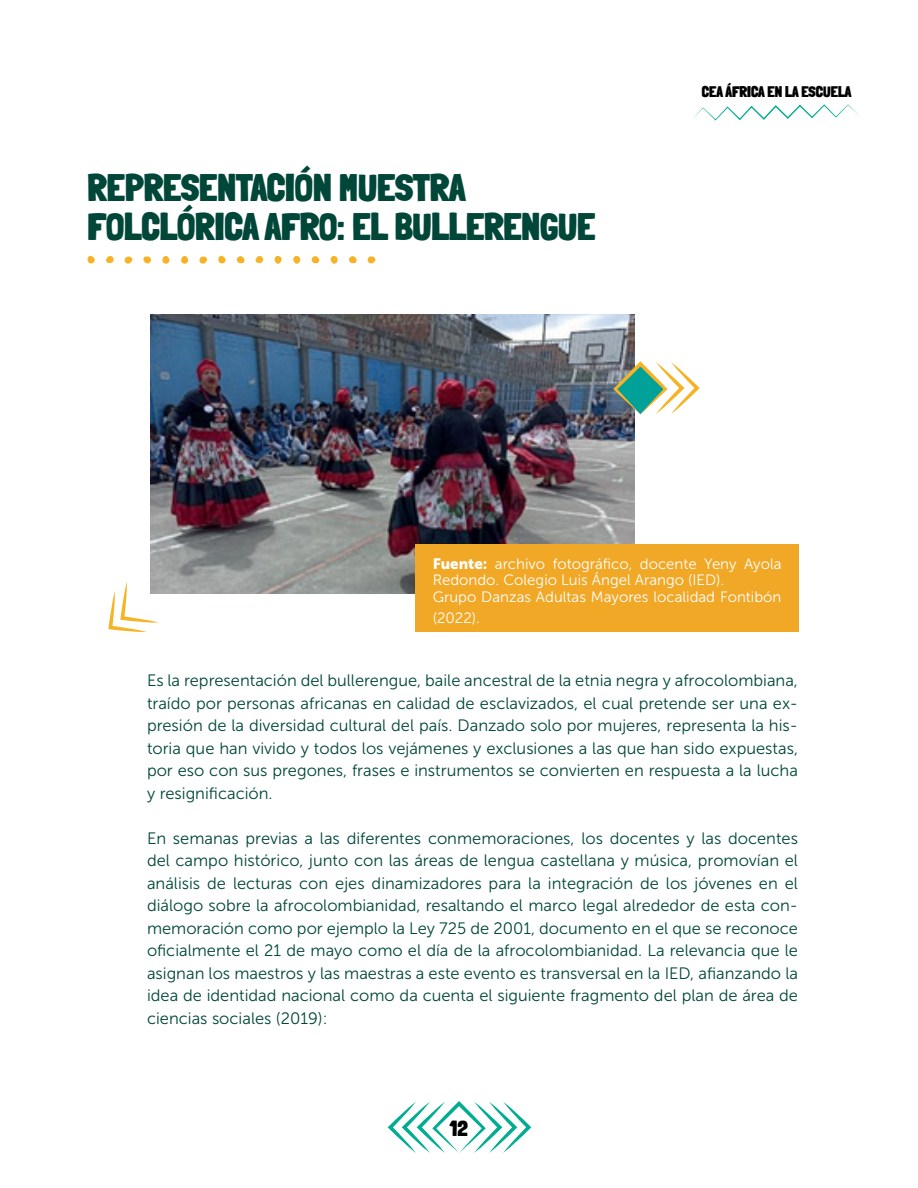
<style>
.page{position:relative;width:918px;height:1188px;background:#fff}
.page>*{position:absolute;margin:0;border:0;box-sizing:border-box;transform-origin:0 0}
.t1{font:900 37.5px "Londrina Solid";color:#004739}
.t2{font:900 21px "Londrina Solid";color:#000}
.t3{font:16.5px/22.5px "Museo Sans 300";color:#004739;text-align:justify}
.t4{font:15px/16.5px "Museo Sans 300";color:#fff}
.t5{font:900 15px "Londrina Solid";color:#000}
.s1{font-family:"Museo Sans 900"}
</style>
<div class="page">
<svg style="left:388px;top:1101px;width:143px;height:52px"></svg>
<svg style="left:692px;top:104px;width:167px;height:17px"></svg>
<img style="left:151px;top:315px;width:483px;height:279px">
<svg style="left:367px;top:256px;width:9px;height:8px"></svg>
<svg style="left:274px;top:256px;width:8px;height:8px"></svg>
<svg style="left:255px;top:256px;width:8px;height:7px"></svg>
<svg style="left:106px;top:256px;width:8px;height:7px"></svg>
<svg style="left:312px;top:256px;width:7px;height:7px"></svg>
<svg style="left:237px;top:256px;width:8px;height:7px"></svg>
<svg style="left:349px;top:256px;width:8px;height:7px"></svg>
<svg style="left:293px;top:256px;width:8px;height:8px"></svg>
<svg style="left:330px;top:256px;width:8px;height:8px"></svg>
<svg style="left:181px;top:256px;width:7px;height:8px"></svg>
<svg style="left:199px;top:256px;width:8px;height:8px"></svg>
<svg style="left:124px;top:256px;width:9px;height:8px"></svg>
<svg style="left:143px;top:256px;width:8px;height:8px"></svg>
<svg style="left:162px;top:256px;width:8px;height:8px"></svg>
<svg style="left:88px;top:256px;width:7px;height:8px"></svg>
<svg style="left:218px;top:256px;width:8px;height:8px"></svg>
<svg style="left:108px;top:581px;width:51px;height:51px"></svg>
<svg style="left:613px;top:361px;width:87px;height:53px"></svg>
<div style="left:415px;top:545px;width:384px;height:87px;background:#f0a826"></div>
<p class="t1" style="left:88px;top:166px;width:379px">REPRESENTACIÓN MUESTRA</p>
<p class="t1" style="left:88px;top:205px;width:509px">FOLCLÓRICA AFRO: EL BULLERENGUE</p>
<p class="t5" style="left:702px;top:83px;width:151px">CEA ÁFRICA EN LA ESCUELA</p>
<p class="t4" style="left:433px;top:555px;width:350px"><span class="s1">Fuente:</span> archivo fotográfico, docente Yeny Ayola<br>Redondo. Colegio Luis Ángel Arango (IED).</p>
<p class="t4" style="left:433px;top:586px;width:350px;line-height:21px">Grupo Danzas Adultas Mayores localidad Fontibón (2022).</p>
<p class="t3" style="left:147px;top:670px;width:653px">Es la representación del bullerengue, baile ancestral de la etnia negra y afrocolombiana, traído por personas africanas en calidad de esclavizados, el cual pretende ser una ex&shy;presión de la diversidad cultural del país. Danzado solo por mujeres, representa la his&shy;toria que han vivido y todos los vejámenes y exclusiones a las que han sido expuestas, por eso con sus pregones, frases e instrumentos se convierten en respuesta a la lucha y resignificación.</p>
<p class="t3" style="left:147px;top:827px;width:653px">En semanas previas a las diferentes conmemoraciones, los docentes y las docentes del campo histórico, junto con las áreas de lengua castellana y música, promovían el análisis de lecturas con ejes dinamizadores para la integración de los jóvenes en el diálogo sobre la afrocolombianidad, resaltando el marco legal alrededor de esta con&shy;memoración como por ejemplo la Ley 725 de 2001, documento en el que se reconoce oficialmente el 21 de mayo como el día de la afrocolombianidad. La relevancia que le asignan los maestros y las maestras a este evento es transversal en la IED, afianzando la idea de identidad nacional como da cuenta el siguiente fragmento del plan de área de ciencias sociales (2019):</p>
<p class="t2" style="left:450px;top:1116px;width:20px">12</p>
</div>
